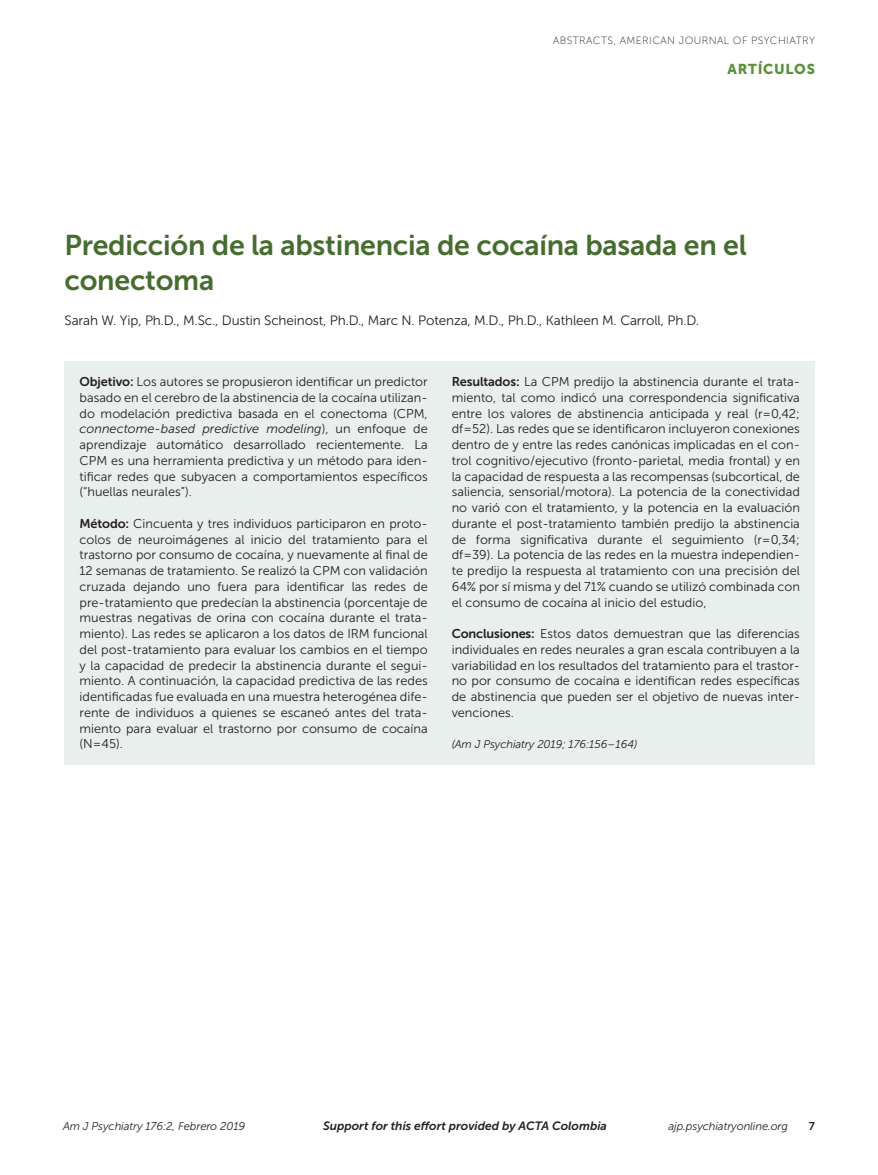
<style>
.page{position:relative;width:878px;height:1175px;background:#fff}
.page>*{position:absolute;margin:0;border:0;box-sizing:border-box;transform-origin:0 0}
.t1{font:28.5px/34.5px "Museo Sans 700";letter-spacing:-.01em;color:#466d2f}
.t2{font:14.25px "Museo Sans 900";letter-spacing:.05em;color:#59923a}
.t3{font:13.5px "Museo Sans 300";letter-spacing:-.01em;color:#231f20}
.t4{font:12.75px/15.8px "Museo Sans 300";color:#231f20;text-align:justify}
.t5{font:italic 12px "Museo Sans 700";color:#231f20}
.t6{font:italic 11.25px "Museo Sans 300";letter-spacing:-.01em;color:#231f20}
.t7{font:11.25px "Museo Sans 700";color:#231f20}
.t8{font:10.5px "Museo Sans 100";letter-spacing:.04em;color:#231f20}
.s1{font-family:"Museo Sans 700"}
.s2{font-style:italic}
</style>
<div class="page">
<div style="left:64px;top:361px;width:750px;height:404px;background:#e9efec"></div>
<p class="t8" style="left:553px;top:35px;width:263px">ABSTRACTS, AMERICAN JOURNAL OF PSYCHIATRY</p>
<p class="t2" style="left:727px;top:61px;width:89px">ARTÍCULOS</p>
<h1 class="t1" style="left:64px;top:228px;width:683px">Predicción de la abstinencia de cocaína basada en el conectoma</h1>
<p class="t3" style="left:64px;top:312px;width:636px">Sarah W. Yip, Ph.D., M.Sc., Dustin Scheinost, Ph.D., Marc N. Potenza, M.D., Ph.D., Kathleen M. Carroll, Ph.D.</p>
<p class="t4" style="left:80px;top:374px;width:350px"><span class="s1">Objetivo:</span> Los autores se propusieron identificar un predictor basado en el cerebro de la abstinencia de la cocaína utilizan&shy;do modelación predictiva basada en el conectoma (CPM, <span class="s2">connectome-based predictive modeling</span>), un enfoque de aprendizaje automático desarrollado recientemente. La CPM es una herramienta predictiva y un método para iden&shy;tificar redes que subyacen a comportamientos específicos (“huellas neurales”).</p>
<p class="t4" style="left:80px;top:515px;width:350px"><span class="s1">Método:</span> Cincuenta y tres individuos participaron en proto&shy;colos de neuroimágenes al inicio del tratamiento para el trastorno por consumo de cocaína, y nuevamente al final de 12 semanas de tratamiento. Se realizó la CPM con validación cruzada dejando uno fuera para identificar las redes de pre-tratamiento que predecían la abstinencia (porcentaje de muestras negativas de orina con cocaína durante el trata&shy;miento). Las redes se aplicaron a los datos de IRM funcional del post-tratamiento para evaluar los cambios en el tiempo y la capacidad de predecir la abstinencia durante el segui&shy;miento. A continuación, la capacidad predictiva de las redes identificadas fue evaluada en una muestra heterogénea dife&shy;rente de individuos a quienes se escaneó antes del trata&shy;miento para evaluar el trastorno por consumo de cocaína (N=45).</p>
<p class="t4" style="left:451px;top:374px;width:350px"><span class="s1">Resultados:</span> La CPM predijo la abstinencia durante el trata&shy;miento, tal como indicó una correspondencia significativa entre los valores de abstinencia anticipada y real (r=0,42; df=52). Las redes que se identificaron incluyeron conexiones dentro de y entre las redes canónicas implicadas en el con&shy;trol cognitivo/ejecutivo (fronto-parietal, media frontal) y en la capacidad de respuesta a las recompensas (subcortical, de saliencia, sensorial/motora). La potencia de la conectividad no varió con el tratamiento, y la potencia en la evaluación durante el post-tratamiento también predijo la abstinencia de forma significativa durante el seguimiento (r=0,34; df=39). La potencia de las redes en la muestra independien&shy;te predijo la respuesta al tratamiento con una precisión del 64% por sí misma y del 71% cuando se utilizó combinada con el consumo de cocaína al inicio del estudio,</p>
<p class="t4" style="left:451px;top:626px;width:349px"><span class="s1">Conclusiones:</span> Estos datos demuestran que las diferencias individuales en redes neurales a gran escala contribuyen a la variabilidad en los resultados del tratamiento para el trastor&shy;no por consumo de cocaína e identifican redes específicas de abstinencia que pueden ser el objetivo de nuevas inter&shy;venciones.</p>
<p class="t6" style="left:452px;top:738px;width:187px">(Am J Psychiatry 2019; 176:156–164)</p>
<p class="t6" style="left:63px;top:1119px;width:184px">Am J Psychiatry 176:2, Febrero 2019</p>
<p class="t5" style="left:323px;top:1119px;width:285px">Support for this effort provided by ACTA Colombia</p>
<p class="t6" style="left:668px;top:1119px;width:121px">ajp.psychiatryonline.org</p>
<p class="t7" style="left:808px;top:1119px;width:8px">7</p>
</div>
